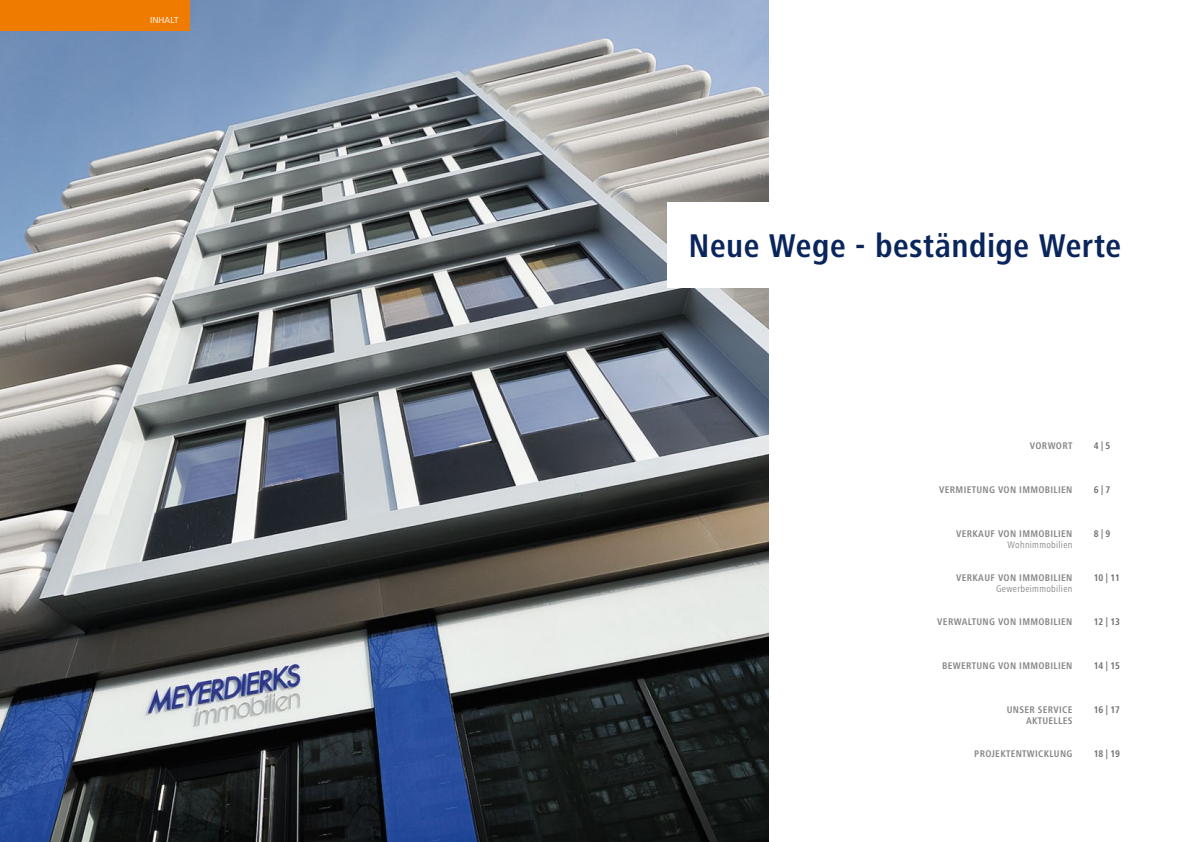
<style>
.page{position:relative;width:1191px;height:842px;background:#fff}
.page>*{position:absolute;margin:0;border:0;box-sizing:border-box;transform-origin:0 0}
.t1{font:700 condensed 34px "Frutiger Next LT";color:#09255c}
.t2{font:700 condensed 10px/11px "Frutiger Next LT";letter-spacing:.03em;color:#878786;text-align:right}
.t3{font:700 condensed 10px "Frutiger Next LT";color:#6f6f6e}
.t4{font:condensed 10px "Frutiger Next LT";letter-spacing:.03em;color:#878786}
.t5{font:9px "Frutiger Next LT";letter-spacing:.01em;color:#fff}
</style>
<div class="page">
<img style="left:0;top:0;width:768px;height:842px">
<div style="left:667px;top:202px;width:418px;height:85px;background:#fff"></div>
<div style="left:0;top:0;width:189px;height:31px;background:#ef7c00"></div>
<p class="t5" style="left:150px;top:15px;width:30px">Inhalt</p>
<h1 class="t1" style="left:688px;top:227px;width:434px">NEUE WEGE - BESTÄNDIGE WERTE</h1>
<p class="t2" style="left:1030px;top:440px;width:44px">VORWORT</p>
<p class="t2" style="left:939px;top:484px;width:135px">VERMIETUNG VON IMMOBILIEN</p>
<p class="t2" style="left:956px;top:528px;width:118px">VERKAUF VON IMMOBILIEN</p>
<p class="t4" style="left:1007px;top:539px;width:66px">Wohnimmobilien</p>
<p class="t2" style="left:956px;top:572px;width:118px">VERKAUF VON IMMOBILIEN</p>
<p class="t4" style="left:996px;top:583px;width:78px">Gewerbeimmobilien</p>
<p class="t2" style="left:937px;top:616px;width:137px">VERWALTUNG VON IMMOBILIEN</p>
<p class="t2" style="left:942px;top:660px;width:132px">BEWERTUNG VON IMMOBILIEN</p>
<p class="t2" style="left:1006px;top:704px;width:67px">UNSER SERVICE<br>AKTUELLES</p>
<p class="t2" style="left:974px;top:748px;width:100px">PROJEKTENTWICKLUNG</p>
<p class="t3" style="left:1093px;top:440px;width:18px">4 | 5</p>
<p class="t3" style="left:1093px;top:484px;width:18px">6 | 7</p>
<p class="t3" style="left:1093px;top:528px;width:18px">8 | 9</p>
<p class="t3" style="left:1093px;top:572px;width:28px">10 | 11</p>
<p class="t3" style="left:1093px;top:616px;width:28px">12 | 13</p>
<p class="t3" style="left:1093px;top:660px;width:28px">14 | 15</p>
<p class="t3" style="left:1093px;top:704px;width:28px">16 | 17</p>
<p class="t3" style="left:1093px;top:748px;width:28px">18 | 19</p>
</div>
